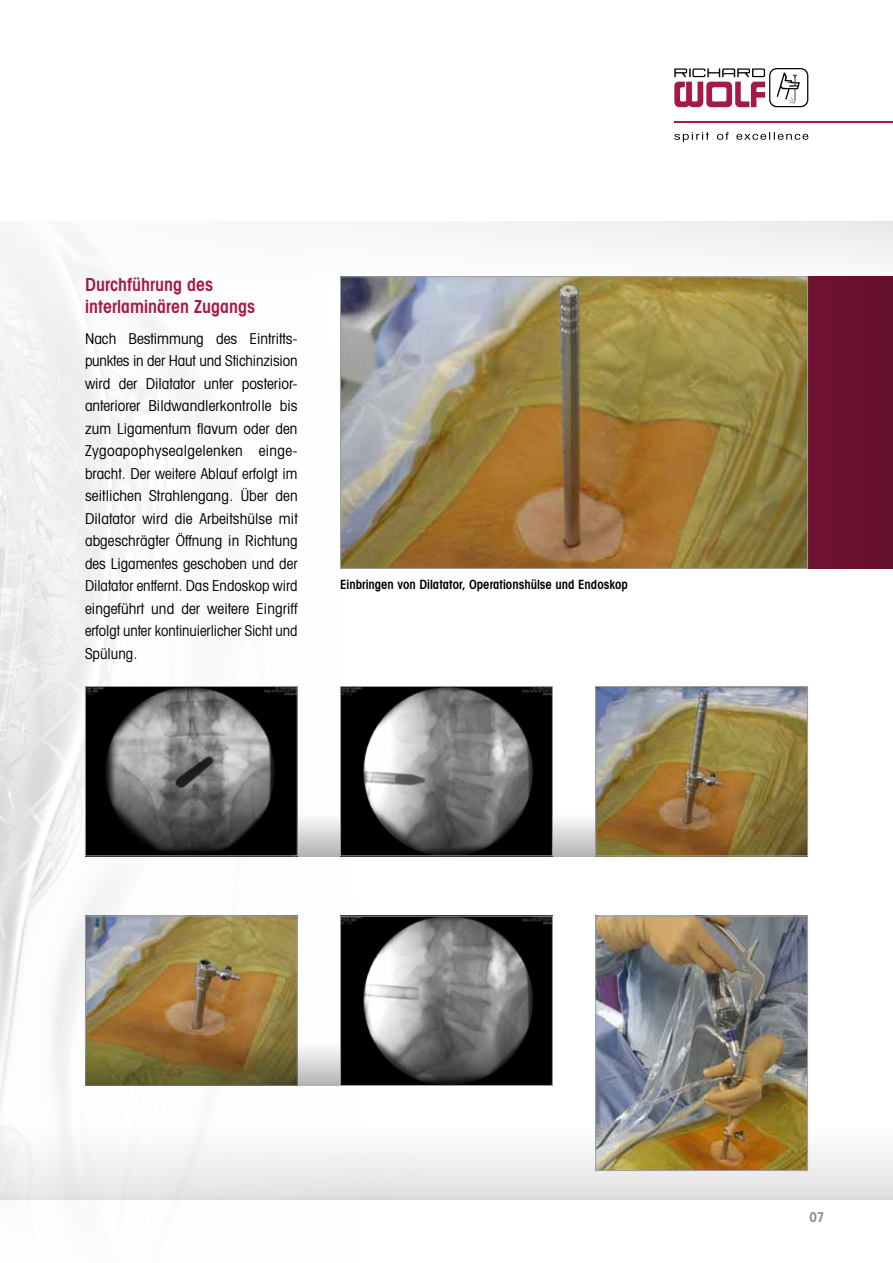
<style>
.page{position:relative;width:893px;height:1263px;background:#fff}
.page>*{position:absolute;margin:0;border:0;box-sizing:border-box;transform-origin:0 0}
.t1{font:600 condensed 18px/21.6px "Avant Garde";color:#a51848}
.t2{font:condensed 15px/22.5px "Avant Garde";letter-spacing:-.005em;color:#000;text-align:justify}
.t3{font:600 condensed 13.5px "Avant Garde";color:#87888a}
.t4{font:600 condensed 12.75px "Avant Garde";color:#000}
</style>
<div class="page">
<img style="left:0;top:306px;width:421px;height:894px">
<div style="left:0;top:221px;width:893px;height:85px;background:#f9f9f9"></div>
<div style="left:0;top:1110px;width:893px;height:89px;background:linear-gradient(to bottom,#fff,#e2e2e3)"></div>
<div style="left:0;top:221px;width:64px;height:85px;background:#f5f5f6"></div>
<svg style="left:674px;top:132px;width:134px;height:10px"></svg>
<svg style="left:674px;top:68px;width:134px;height:39px"></svg>
<hr style="left:674px;top:121px;width:219px;height:2px;background:#a51848">
<div style="left:340px;top:276px;width:553px;height:293px;background:#6a112f"></div>
<img style="left:597px;top:918px;width:209px;height:251px">
<div style="left:595px;top:916px;width:213px;height:255px;border:1px solid #9c9e9f"></div>
<img style="left:87px;top:918px;width:209px;height:114px">
<div style="left:85px;top:916px;width:213px;height:170px;border:1px solid #9c9e9f"></div>
<img style="left:342px;top:278px;width:464px;height:289px">
<div style="left:340px;top:276px;width:468px;height:293px;border:1px solid #9c9e9f"></div>
<svg style="left:85px;top:1032px;width:255px;height:54px;background:#8a784c"></svg>
<div style="left:85px;top:802px;width:723px;height:54px;background:linear-gradient(to bottom,#fff,#b8b8b8)"></div>
<img style="left:597px;top:688px;width:209px;height:166px">
<div style="left:595px;top:686px;width:213px;height:170px;border:1px solid #9c9e9f"></div>
<img style="left:342px;top:918px;width:209px;height:166px">
<div style="left:340px;top:916px;width:213px;height:170px;border:1px solid #9c9e9f"></div>
<img style="left:342px;top:688px;width:209px;height:166px">
<div style="left:340px;top:686px;width:213px;height:170px;border:1px solid #9c9e9f"></div>
<img style="left:87px;top:688px;width:209px;height:166px">
<div style="left:85px;top:686px;width:213px;height:170px;border:1px solid #9c9e9f"></div>
<p class="t1" style="left:85px;top:274px;width:171px">Durchführung des interlaminären Zugangs</p>
<p class="t2" style="left:85px;top:327px;width:214px">Nach Bestimmung des Eintritts&shy;punktes in der Haut und Stichinzision wird der Dilatator unter posterior&shy;anteriorer Bildwandlerkontrolle bis zum Ligamentum flavum oder den Zygoapophysealgelenken einge&shy;bracht. Der weitere Ablauf erfolgt im seitlichen Strahlengang. Über den Dilatator wird die Arbeitshülse mit abgeschrägter Öffnung in Richtung des Ligamentes geschoben und der Dilatator entfernt. Das Endoskop wird eingeführt und der weitere Eingriff erfolgt unter kontinuierlicher Sicht und Spülung.</p>
<p class="t4" style="left:340px;top:577px;width:289px">Einbringen von Dilatator, Operationshülse und Endoskop</p>
<p class="t3" style="left:809px;top:1209px;width:17px">07</p>
</div>
